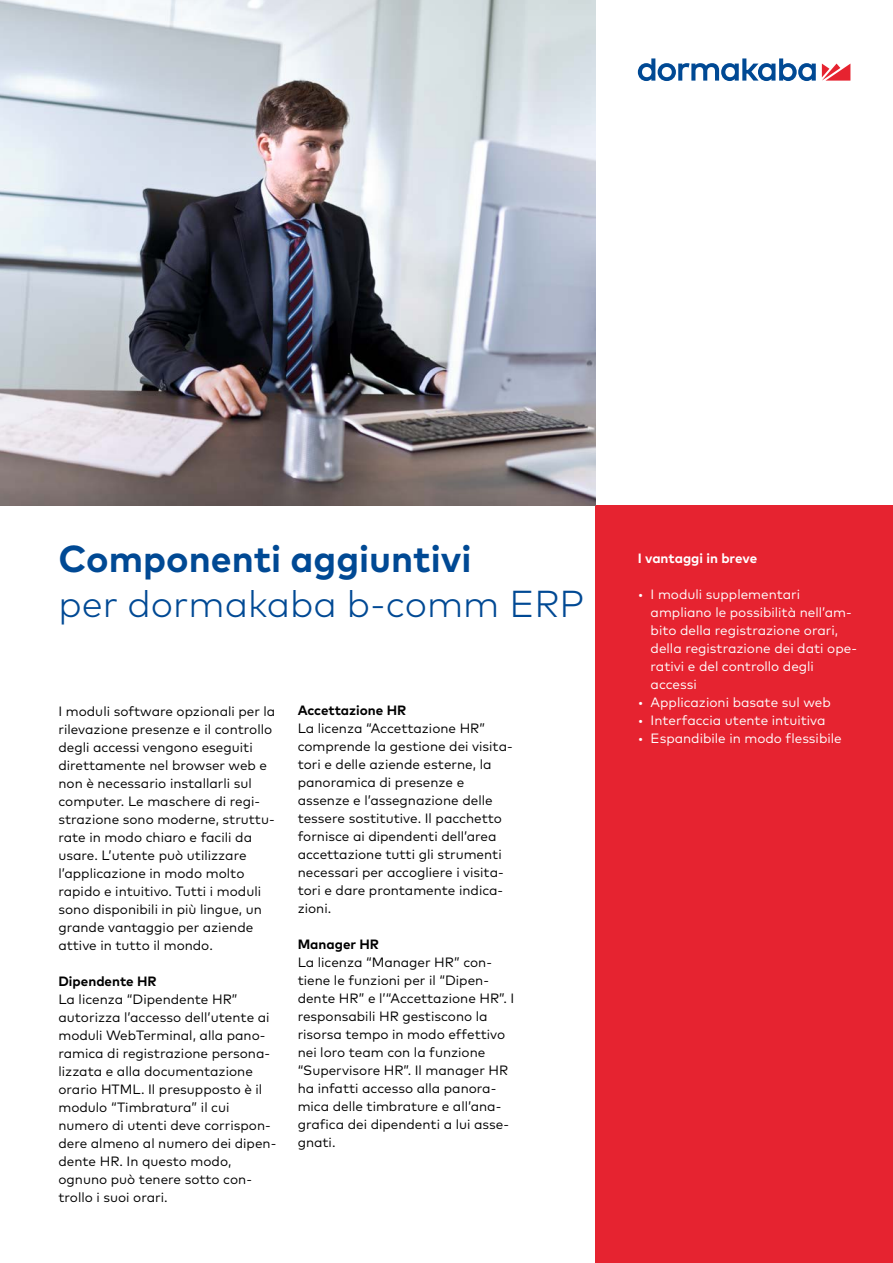
<style>
.page{position:relative;width:893px;height:1263px;background:#fff}
.page>*{position:absolute;margin:0;border:0;box-sizing:border-box;transform-origin:0 0}
.t1{font:300 37.5px "Mark Pro";color:#004994}
.t2{font:700 37.5px "Mark Pro";color:#004994}
.t3{font:13.5px/18px "Mark Pro";color:#000}
.t4{font:13.5px/18px "Mark Pro";color:#fff}
.t5{font:700 13.5px "Mark Pro";color:#000}
.t6{font:700 13.5px "Mark Pro";letter-spacing:-.005em;color:#fff}
</style>
<div class="page">
<svg style="left:822px;top:64px;width:28px;height:17px"></svg>
<svg style="left:638px;top:58px;width:178px;height:23px"></svg>
<div style="left:595px;top:505px;width:298px;height:758px;background:#e62330"></div>
<img style="left:0;top:0;width:595px;height:505px">
<h1 class="t2" style="left:58px;top:530px;width:414px">Componenti aggiuntivi</h1>
<h1 class="t1" style="left:58px;top:575px;width:528px">per dormakaba b-comm ERP</h1>
<p class="t3" style="left:58px;top:701px;width:218px">I moduli software opzionali per la rilevazione presenze e il controllo degli accessi vengono eseguiti direttamente nel browser web e non è necessario installarli sul computer. Le maschere di regi&shy;strazione sono moderne, struttu&shy;rate in modo chiaro e facili da usare. L’utente può utilizzare l’applicazione in modo molto rapido e intuitivo. Tutti i moduli sono disponibili in più lingue, un grande vantaggio per aziende attive in tutto il mondo.</p>
<p class="t5" style="left:58px;top:970px;width:100px">Dipendente HR</p>
<p class="t3" style="left:58px;top:989px;width:219px">La licenza “Dipendente HR” autorizza l’accesso dell’utente ai moduli WebTerminal, alla pano&shy;ramica di registrazione persona&shy;lizzata e alla documentazione orario HTML. Il presupposto è il modulo “Timbratura” il cui numero di utenti deve corrispon&shy;dere almeno al numero dei dipen&shy;dente HR. In questo modo, ognuno può tenere sotto con&shy;trollo i suoi orari.</p>
<p class="t5" style="left:298px;top:700px;width:110px">Accettazione HR</p>
<p class="t3" style="left:298px;top:719px;width:217px">La licenza “Accettazione HR” comprende la gestione dei visita&shy;tori e delle aziende esterne, la panoramica di presenze e assenze e l’assegnazione delle tessere sostitutive. Il pacchetto fornisce ai dipendenti dell’area accettazione tutti gli strumenti necessari per accogliere i visita&shy;tori e dare prontamente indica&shy;zioni.</p>
<p class="t5" style="left:298px;top:934px;width:83px">Manager HR</p>
<p class="t3" style="left:298px;top:952px;width:218px">La licenza “Manager HR” con&shy;tiene le funzioni per il “Dipen&shy;dente HR” e l’“Accettazione HR”. I responsabili HR gestiscono la risorsa tempo in modo effettivo nei loro team con la funzione “Supervisore HR”. Il manager HR ha infatti accesso alla panora&shy;mica delle timbrature e all’ana&shy;grafica dei dipendenti a lui asse&shy;gnati.</p>
<p class="t6" style="left:638px;top:547px;width:121px">I vantaggi in breve</p>
<p class="t4" style="left:651px;top:584px;width:208px;text-indent:-13px">• I moduli supplementari ampliano le possibilità nell’am&shy;bito della registrazione orari, della registrazione dei dati ope&shy;rativi e del controllo degli accessi</p>
<p class="t4" style="left:638px;top:692px;width:195px">• Applicazioni basate sul web</p>
<p class="t4" style="left:638px;top:710px;width:189px">• Interfaccia utente intuitiva</p>
<p class="t4" style="left:638px;top:728px;width:205px">• Espandibile in modo flessibile</p>
</div>
